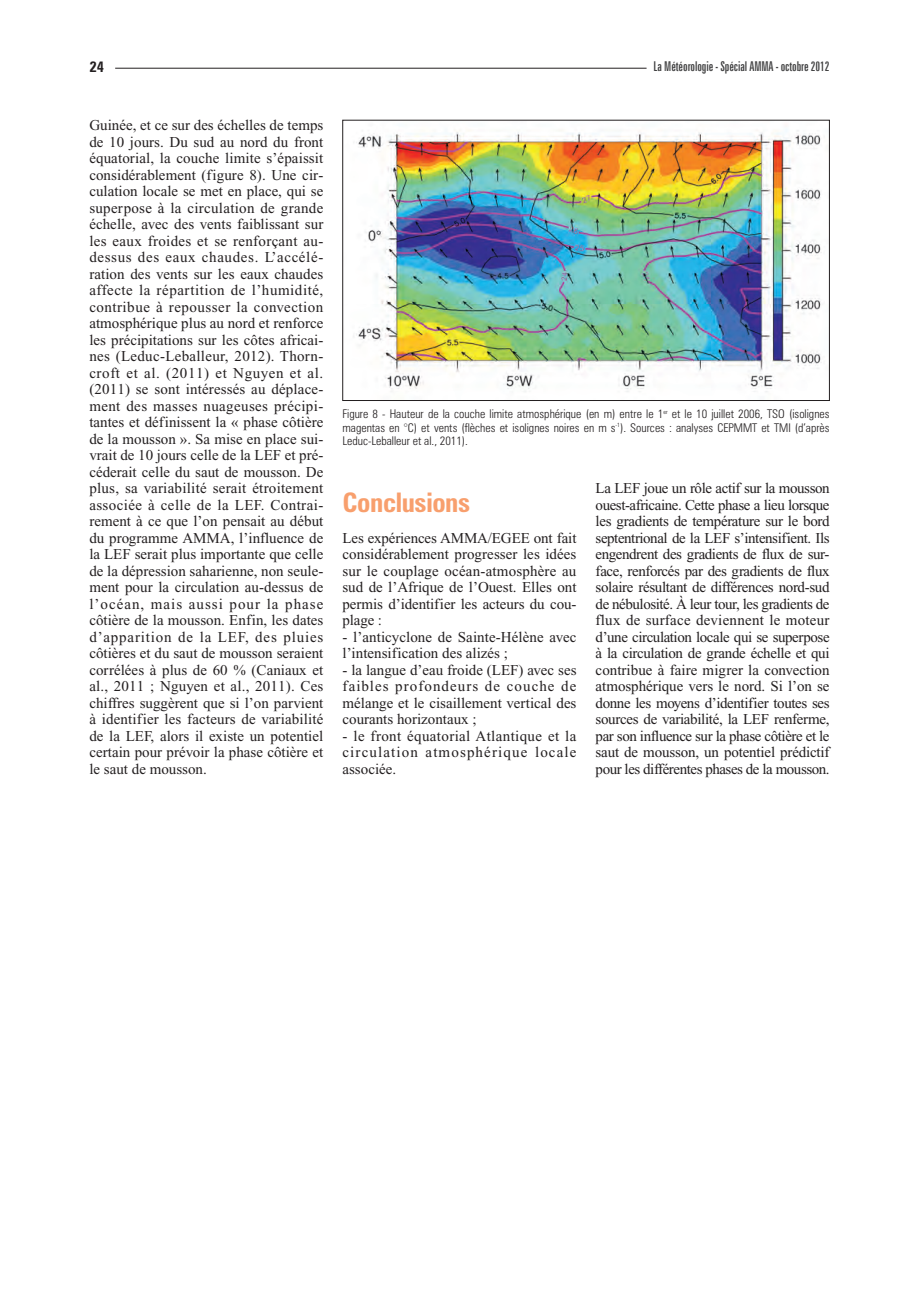
<style>
.page{position:relative;width:919px;height:1289px;background:#fff}
.page>*{position:absolute;margin:0;border:0;box-sizing:border-box;transform-origin:0 0}
.t1{font:700 condensed 27px "Zurich BT";letter-spacing:-.015em;color:#f89f6d}
.t2{font:15px/16.5px "Times New Roman";color:#231f20;text-align:justify}
.t3{font:700 condensed 15px "Zurich BT";color:#231f20}
.t4{font:extra-condensed 13.5px "Zurich BT";letter-spacing:-.005em;color:#3e3e3f}
.t5{font:300 condensed 12px/13.5px "Zurich BT";color:#231f20;text-align:justify}
</style>
<div class="page">
<hr style="left:115px;top:68px;width:531px;height:1px;background:#231f20">
<img style="left:353px;top:129px;width:469px;height:263px">
<div style="left:342px;top:120px;width:487px;height:281px;border:1px solid #231f20"></div>
<p class="t3" style="left:89px;top:62px;width:16px">24</p>
<p class="t4" style="left:653px;top:62px;width:177px">La Météorologie - Spécial AMMA - octobre 2012</p>
<p class="t2" style="left:89px;top:118px;width:235px">Guinée, et ce sur des échelles de temps de 10 jours. Du sud au nord du front équatorial, la couche limite s’épaissit considérablement (figure 8). Une cir&shy;culation locale se met en place, qui se superpose à la circulation de grande échelle, avec des vents faiblissant sur les eaux froides et se renforçant au&shy;dessus des eaux chaudes. L’accélé&shy;ration des vents sur les eaux chaudes affecte la répartition de l’humidité, contribue à repousser la convection atmosphérique plus au nord et renforce les précipitations sur les côtes africai&shy;nes (Leduc-Leballeur, 2012). Thorn&shy;croft et al. (2011) et Nguyen et al. (2011) se sont intéressés au déplace&shy;ment des masses nuageuses précipi&shy;tantes et définissent la « phase côtière de la mousson ». Sa mise en place sui&shy;vrait de 10 jours celle de la LEF et pré&shy;céderait celle du saut de mousson. De plus, sa variabilité serait étroitement associée à celle de la LEF. Contrai&shy;rement à ce que l’on pensait au début du programme AMMA, l’influence de la LEF serait plus importante que celle de la dépression saharienne, non seule&shy;ment pour la circulation au-dessus de l’océan, mais aussi pour la phase côtière de la mousson. Enfin, les dates d’apparition de la LEF, des pluies côtières et du saut de mousson seraient corrélées à plus de 60 % (Caniaux et al., 2011 ; Nguyen et al., 2011). Ces chiffres suggèrent que si l’on parvient à identifier les facteurs de variabilité de la LEF, alors il existe un potentiel certain pour prévoir la phase côtière et le saut de mousson.</p>
<p class="t5" style="left:342px;top:408px;width:488px">Figure 8 - Hauteur de la couche limite atmosphérique (en m) entre le 1<sup>er</sup> et le 10 juillet 2006, TSO (isolignes magentas en °C) et vents (flèches et isolignes noires en m s<sup>-1</sup>). Sources : analyses CEPMMT et TMI (d’après Leduc-Leballeur et al., 2011).</p>
<h1 class="t1" style="left:342px;top:493px;width:129px">Conclusions</h1>
<p class="t2" style="left:342px;top:531px;width:235px">Les expériences AMMA/EGEE ont fait considérablement progresser les idées sur le couplage océan-atmosphère au sud de l’Afrique de l’Ouest. Elles ont permis d’identifier les acteurs du cou&shy;plage :</p>
<p class="t2" style="left:342px;top:630px;width:235px">- l’anticyclone de Sainte-Hélène avec l’intensification des alizés ;</p>
<p class="t2" style="left:342px;top:663px;width:235px">- la langue d’eau froide (LEF) avec ses faibles profondeurs de couche de mélange et le cisaillement vertical des courants horizontaux ;</p>
<p class="t2" style="left:342px;top:729px;width:235px">- le front équatorial Atlantique et la circulation atmosphérique locale associée.</p>
<p class="t2" style="left:595px;top:481px;width:235px">La LEF joue un rôle actif sur la mousson ouest-africaine. Cette phase a lieu lorsque les gradients de température sur le bord septentrional de la LEF s’intensifient. Ils engendrent des gradients de flux de sur&shy;face, renforcés par des gradients de flux solaire résultant de différences nord-sud de nébulosité. À leur tour, les gradients de flux de surface deviennent le moteur d’une circulation locale qui se superpose à la circulation de grande échelle et qui contribue à faire migrer la convection atmosphérique vers le nord. Si l’on se donne les moyens d’identifier toutes ses sources de variabilité, la LEF renferme, par son influence sur la phase côtière et le saut de mousson, un potentiel prédictif pour les différentes phases de la mousson.</p>
</div>
